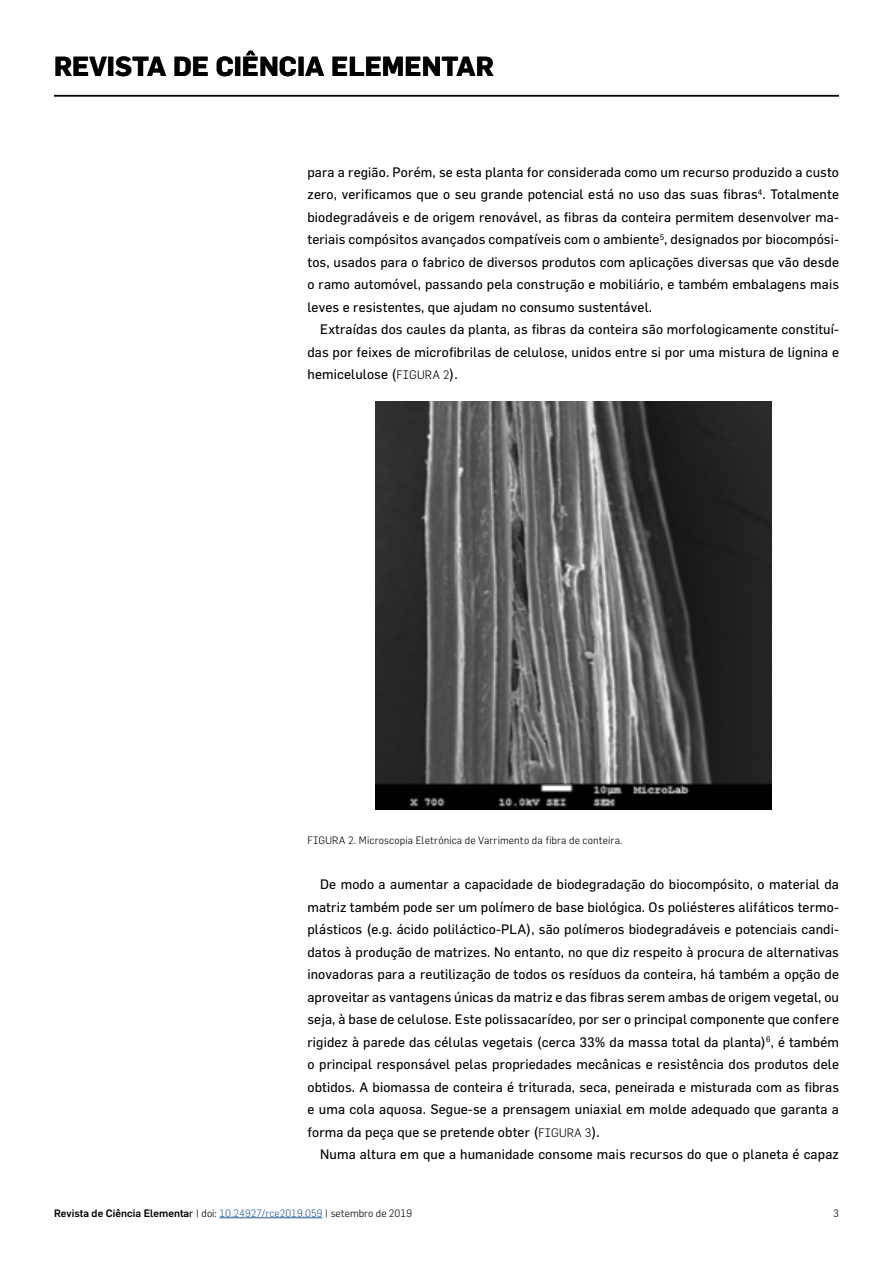
<style>
.page{position:relative;width:893px;height:1263px;background:#fff}
.page>*{position:absolute;margin:0;border:0;box-sizing:border-box;transform-origin:0 0}
.t1{font:700 27px "Flama";color:#000}
.t2{font:13.5px/22.5px "Flama";letter-spacing:.01em;color:#000;text-align:justify}
.t3{font:500 10.5px "Flama";color:#000}
.t4{font:300 10.5px "Flama";letter-spacing:.01em;color:#000}
.s1{font-weight:300;font-size:12px}
.s2{font-weight:400}
.s3{font-weight:300}
.s4{font-weight:300;color:#275b9b}
</style>
<div class="page">
<hr style="left:54px;top:95px;width:785px;height:1px;background:#000">
<img style="left:375px;top:402px;width:396px;height:408px">
<hr style="left:219px;top:1217px;width:103px;height:1px;background:#275b9b">
<h1 class="t1" style="left:54px;top:50px;width:441px">REVISTA DE CIÊNCIA ELEMENTAR</h1>
<p class="t2" style="left:307px;top:160px;width:533px">para a região. Porém, se esta planta for considerada como um recurso produzido a custo zero, verificamos que o seu grande potencial está no uso das suas fibras<sup>4</sup>. Totalmente biodegradáveis e de origem renovável, as fibras da conteira permitem desenvolver ma&shy;teriais compósitos avançados compatíveis com o ambiente<sup>5</sup>, designados por biocompósi&shy;tos, usados para o fabrico de diversos produtos com aplicações diversas que vão desde o ramo automóvel, passando pela construção e mobiliário, e também embalagens mais leves e resistentes, que ajudam no consumo sustentável.</p>
<p class="t2" style="left:307px;top:318px;width:533px;text-indent:13px">Extraídas dos caules da planta, as fibras da conteira são morfologicamente constituí&shy;das por feixes de microfibrilas de celulose, unidos entre si por uma mistura de lignina e hemicelulose (<span class="s1">FIGURA 2</span>).</p>
<p class="t4" style="left:307px;top:834px;width:317px">FIGURA 2. Microscopia Eletrónica de Varrimento da fibra de conteira.</p>
<p class="t2" style="left:307px;top:873px;width:533px;text-indent:13px">De modo a aumentar a capacidade de biodegradação do biocompósito, o material da matriz também pode ser um polímero de base biológica. Os poliésteres alifáticos termo&shy;plásticos (e.g. ácido poliláctico-PLA), são polímeros biodegradáveis e potenciais candi&shy;datos à produção de matrizes. No entanto, no que diz respeito à procura de alternativas inovadoras para a reutilização de todos os resíduos da conteira, há também a opção de aproveitar as vantagens únicas da matriz e das fibras serem ambas de origem vegetal, ou seja, à base de celulose. Este polissacarídeo, por ser o principal componente que confere rigidez à parede das células vegetais (cerca 33% da massa total da planta)<sup>6</sup>, é também o principal responsável pelas propriedades mecânicas e resistência dos produtos dele obtidos. A biomassa de conteira é triturada, seca, peneirada e misturada com as fibras e uma cola aquosa. Segue-se a prensagem uniaxial em molde adequado que garanta a forma da peça que se pretende obter (<span class="s1">FIGURA 3</span>).</p>
<p class="t2" style="left:320px;top:1143px;width:520px">Numa altura em que a humanidade consome mais recursos do que o planeta é capaz</p>
<p class="t3" style="left:54px;top:1206px;width:360px">Revista de Ciência Elementa<span class="s2">r</span> <span class="s3">| doi:</span> <span class="s4">10.24927/rce2019.059</span> <span class="s3">| setembro de 2019</span></p>
<p class="t4" style="left:833px;top:1207px;width:7px">3</p>
</div>
